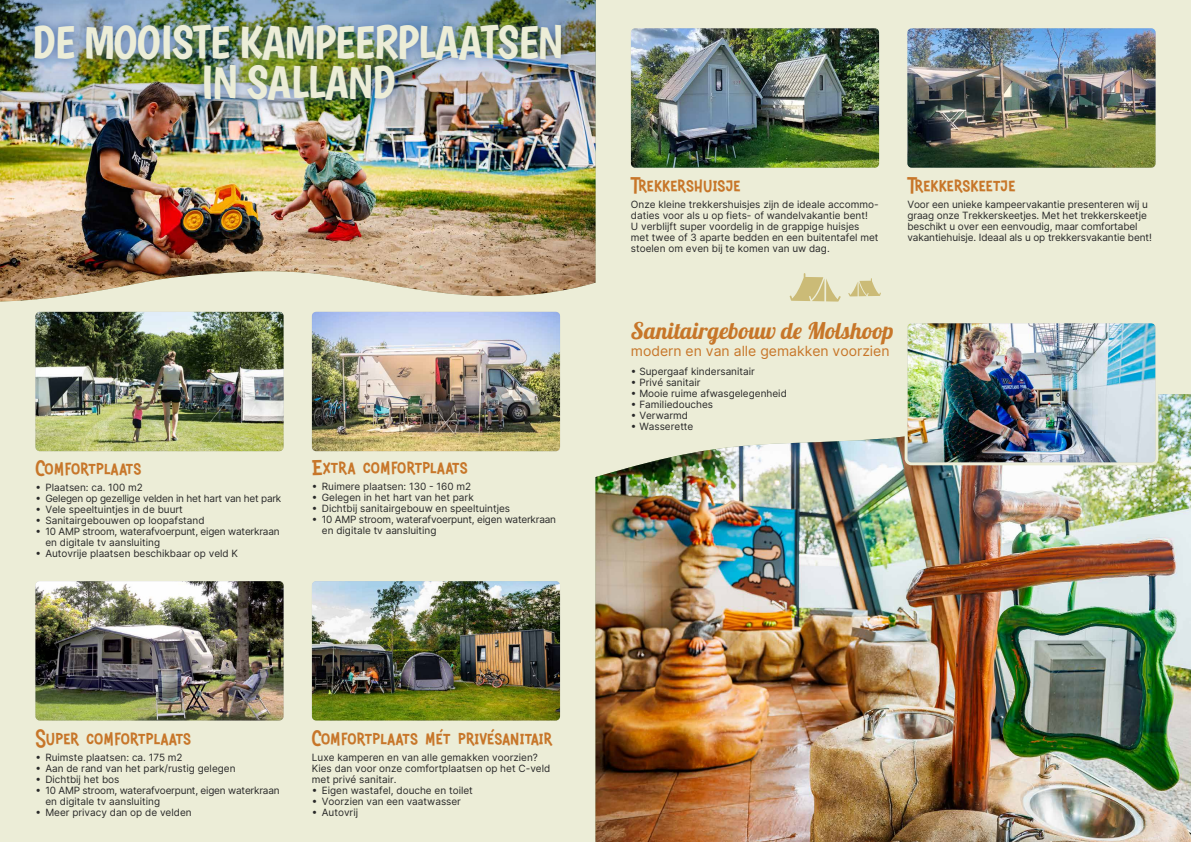
<style>
.page{position:relative;width:1191px;height:842px;background:#ecedd7}
.page>*{position:absolute;margin:0;border:0;box-sizing:border-box;transform-origin:0 0}
.t1{font:46.5px/40px "Boogaloo";letter-spacing:-.025em;color:#ecedd7;text-align:center}
.t2{font:23px "Lobster 1.4";letter-spacing:.005em;color:#c77629}
.t3{font:15px "Habanero";color:#c77629}
.t4{font:14px "Inter";color:#c77629}
.t5{font:10px/11px "Inter";color:#292929}
.t6{font:10px/11px "Inter";letter-spacing:-.02em;color:#292929}
</style>
<div class="page">
<img style="left:595px;top:394px;width:596px;height:448px">
<img style="left:35px;top:312px;width:248px;height:139px">
<img style="left:35px;top:581px;width:248px;height:139px">
<img style="left:631px;top:28px;width:248px;height:140px">
<img style="left:312px;top:312px;width:248px;height:139px">
<img style="left:312px;top:581px;width:248px;height:139px">
<img style="left:908px;top:324px;width:246px;height:137px">
<div style="left:904px;top:320px;width:254px;height:145px;border:3px solid #ecedd7;border-radius:6px"></div>
<img style="left:0;top:134px;width:595px;height:168px">
<svg style="left:789px;top:273px;width:51px;height:29px"></svg>
<svg style="left:848px;top:278px;width:33px;height:18px"></svg>
<img style="left:907px;top:28px;width:248px;height:140px">
<img style="left:0;top:0;width:595px;height:134px">
<div style="left:25px;top:15px;width:546px;height:95px;background:#3760a0;opacity:.75"></div>
<h1 class="t1" style="left:32px;top:22px;width:532px">DE MOOISTE KAMPEERPLAATSEN<br>IN SALLAND</h1>
<h3 class="t3" style="left:35px;top:460px;width:108px">Comfortplaats</h3>
<p class="t5" style="left:35px;top:482px;width:109px">• Plaatsen: ca. 100 m2</p>
<p class="t6" style="left:35px;top:493px;width:247px">• Gelegen op gezellige velden in het hart van het park</p>
<p class="t5" style="left:35px;top:504px;width:149px">• Vele speeltuintjes in de buurt</p>
<p class="t5" style="left:35px;top:515px;width:171px">• Sanitairgebouwen op loopafstand</p>
<p class="t6" style="left:45px;top:526px;width:236px;text-indent:-10px">• 10 AMP stroom, waterafvoerpunt, eigen waterkraan en digitale tv aansluiting</p>
<p class="t5" style="left:35px;top:548px;width:204px">• Autovrije plaatsen beschikbaar op veld K</p>
<h3 class="t3" style="left:312px;top:459px;width:157px">Extra comfortplaats</h3>
<p class="t5" style="left:312px;top:481px;width:161px">• Ruimere plaatsen: 130 - 160 m2</p>
<p class="t5" style="left:312px;top:492px;width:163px">• Gelegen in het hart van het park</p>
<p class="t5" style="left:312px;top:503px;width:200px">• Dichtbij sanitairgebouw en speeltuintjes</p>
<p class="t6" style="left:322px;top:514px;width:236px;text-indent:-10px">• 10 AMP stroom, waterafvoerpunt, eigen waterkraan en digitale tv aansluiting</p>
<h3 class="t3" style="left:35px;top:730px;width:157px">Super comfortplaats</h3>
<p class="t5" style="left:35px;top:752px;width:149px">• Ruimste plaatsen: ca. 175 m2</p>
<p class="t5" style="left:35px;top:763px;width:202px">• Aan de rand van het park/rustig gelegen</p>
<p class="t5" style="left:35px;top:774px;width:85px">• Dichtbij het bos</p>
<p class="t6" style="left:45px;top:785px;width:236px;text-indent:-10px">• 10 AMP stroom, waterafvoerpunt, eigen waterkraan en digitale tv aansluiting</p>
<p class="t5" style="left:35px;top:807px;width:158px">• Meer privacy dan op de velden</p>
<h3 class="t3" style="left:312px;top:730px;width:242px">Comfortplaats mét privésanitair</h3>
<p class="t5" style="left:312px;top:752px;width:240px">Luxe kamperen en van alle gemakken voorzien?<br>Kies dan voor onze comfortplaatsen op het C-veld met privé sanitair.</p>
<p class="t5" style="left:312px;top:785px;width:162px">• Eigen wastafel, douche en toilet</p>
<p class="t5" style="left:312px;top:796px;width:151px">• Voorzien van een vaatwasser</p>
<p class="t5" style="left:312px;top:807px;width:48px">• Autovrij</p>
<h3 class="t3" style="left:631px;top:177px;width:111px">Trekkershuisje</h3>
<p class="t5" style="left:631px;top:199px;width:249px">Onze kleine trekkershuisjes zijn de ideale accommo&shy;daties voor als u op fiets- of wandelvakantie bent!<br>U verblijft super voordelig in de grappige huisjes met twee of 3 aparte bedden en een buitentafel met stoelen om even bij te komen van uw dag.</p>
<h3 class="t3" style="left:907px;top:177px;width:109px">Trekkerskeetje</h3>
<p class="t5" style="left:907px;top:199px;width:246px">Voor een unieke kampeervakantie presenteren wij u graag onze Trekkerskeetjes. Met het trekkerskeetje beschikt u over een eenvoudig, maar comfortabel vakantiehuisje. Ideaal als u op trekkersvakantie bent!</p>
<h2 class="t2" style="left:631px;top:316px;width:264px">Sanitairgebouw de Molshoop</h2>
<h3 class="t4" style="left:631px;top:341px;width:260px">modern en van alle gemakken voorzien</h3>
<p class="t5" style="left:631px;top:365px;width:125px">• Supergaaf kindersanitair</p>
<p class="t5" style="left:631px;top:376px;width:71px">• Privé sanitair</p>
<p class="t5" style="left:631px;top:387px;width:157px">• Mooie ruime afwasgelegenheid</p>
<p class="t5" style="left:631px;top:398px;width:84px">• Familiedouches</p>
<p class="t5" style="left:631px;top:409px;width:59px">• Verwarmd</p>
<p class="t5" style="left:631px;top:420px;width:64px">• Wasserette</p>
</div>
